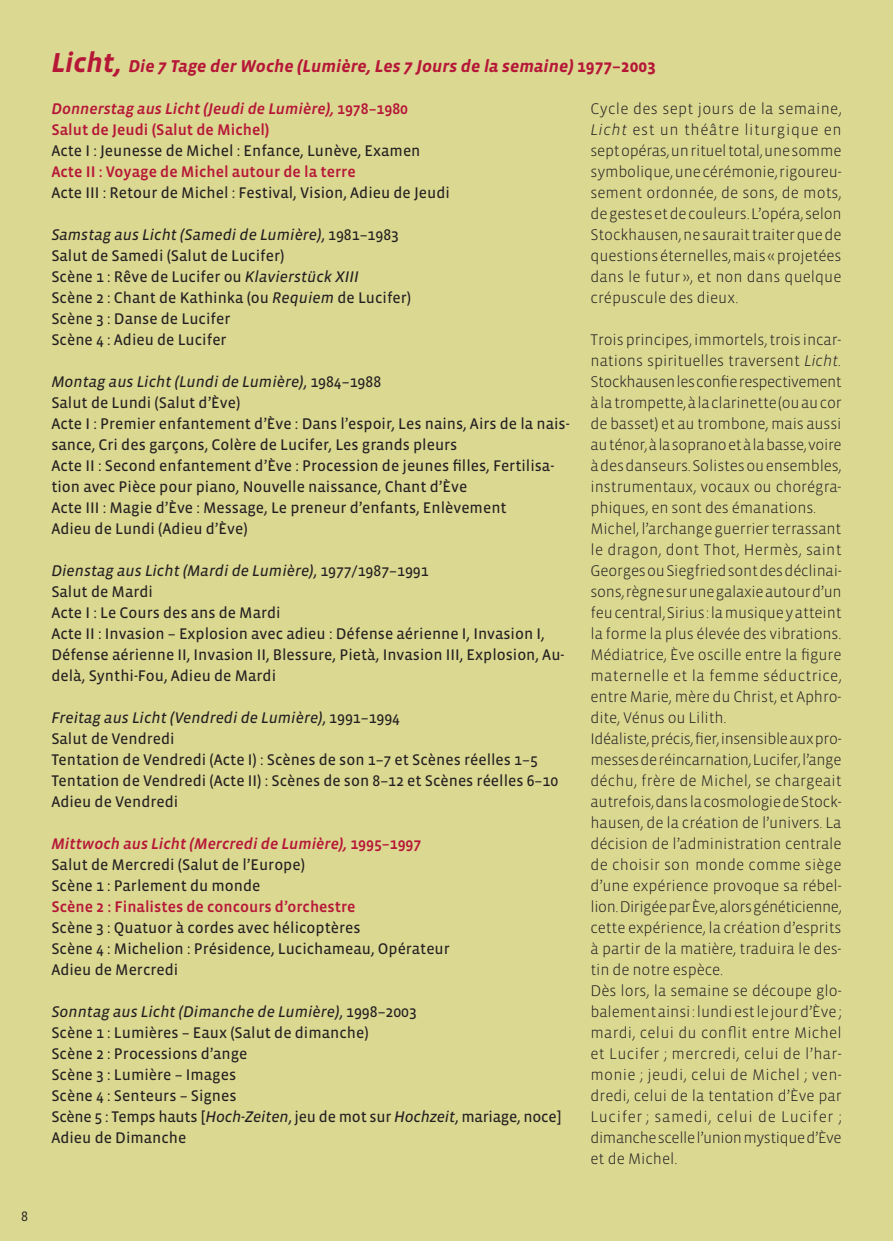
<style>
.page{position:relative;width:893px;height:1241px;background:#fff}
.page>*{position:absolute;margin:0;border:0;box-sizing:border-box;transform-origin:0 0}
.t1{font:italic 700 17.5px "Vista Sans OT";color:#b61737}
.t2{font:300 15.75px/21px "Vista Sans OT";letter-spacing:-.01em;color:#231f20;text-align:justify}
.t3{font:15.75px/21px "Vista Sans OT";color:#231f20}
.t4{font:500 15.75px/21px "Vista Sans OT";color:#b61737}
.t5{font:14px "Vista Sans OT";color:#231f20}
.s1{font-size:28px}
.s2{font-style:normal}
.s3{font-style:italic}
.s4{font-weight:500;font-style:italic;color:#b61737}
.s5{font-weight:500;color:#b61737}
</style>
<div class="page">
<div style="left:0;top:0;width:893px;height:1240px;background:#dbd892"></div>
<p class="t5" style="left:21px;top:1207px;width:8px">8</p>
<p class="t1" style="left:51px;top:55px;width:606px"><span class="s1">Licht,</span> Die 7 Tage der Woche (Lumière, Les 7 Jours de la semaine) <span class="s2">1977–2003</span></p>
<p class="t4" style="left:51px;top:98px;width:358px"><span class="s3">Donnerstag aus Licht (Jeudi de Lumière),</span> 1978–1980<br>Salut de Jeudi (Salut de Michel)</p>
<p class="t3" style="left:51px;top:140px;width:371px">Acte I : Jeunesse de Michel : Enfance, Lunève, Examen</p>
<p class="t4" style="left:51px;top:161px;width:306px">Acte II : Voyage de Michel autour de la terre</p>
<p class="t3" style="left:51px;top:182px;width:400px">Acte III : Retour de Michel : Festival, Vision, Adieu de Jeudi</p>
<p class="t3" style="left:51px;top:224px;width:361px"><span class="s3">Samstag aus Licht (Samedi de Lumière)</span>, 1981–1983<br>Salut de Samedi (Salut de Lucifer)<br>Scène 1 : Rêve de Lucifer ou <span class="s3">Klavierstück XIII<br></span>Scène 2 : Chant de Kathinka (ou <span class="s3">Requiem</span> de Lucifer)<br>Scène 3 : Danse de Lucifer<br>Scène 4 : Adieu de Lucifer</p>
<p class="t3" style="left:51px;top:371px;width:520px"><span class="s3">Montag aus Licht (Lundi de Lumière)</span>, 1984–1988<br>Salut de Lundi (Salut d’Ève)<br>Acte I : Premier enfantement d’Ève : Dans l’espoir, Les nains, Airs de la nais&shy;sance, Cri des garçons, Colère de Lucifer, Les grands pleurs<br>Acte II : Second enfantement d’Ève : Procession de jeunes filles, Fertilisa&shy;tion avec Pièce pour piano, Nouvelle naissance, Chant d’Ève<br>Acte III : Magie d’Ève : Message, Le preneur d’enfants, Enlèvement<br>Adieu de Lundi (Adieu d’Ève)</p>
<p class="t3" style="left:51px;top:560px;width:515px"><span class="s3">Dienstag aus Licht (Mardi de Lumière)</span>, 1977/1987–1991<br>Salut de Mardi<br>Acte I : Le Cours des ans de Mardi<br>Acte II : Invasion – Explosion avec adieu : Défense aérienne I, Invasion I, Défense aérienne II, Invasion II, Blessure, Pietà, Invasion III, Explosion, Au&shy;delà, Synthi-Fou, Adieu de Mardi</p>
<p class="t3" style="left:51px;top:707px;width:508px"><span class="s3">Freitag aus Licht (Vendredi de Lumière)</span>, 1991–1994<br>Salut de Vendredi<br>Tentation de Vendredi (Acte I) : Scènes de son 1–7 et Scènes réelles 1–5<br>Tentation de Vendredi (Acte II) : Scènes de son 8–12 et Scènes réelles 6–10<br>Adieu de Vendredi</p>
<p class="t3" style="left:51px;top:833px;width:371px"><span class="s4">Mittwoch aus Licht (Mercredi de Lumière),</span> <span class="s5">1995–1997<br></span>Salut de Mercredi (Salut de l’Europe)<br>Scène 1 : Parlement du monde</p>
<p class="t4" style="left:51px;top:896px;width:306px">Scène 2 : Finalistes de concours d’orchestre</p>
<p class="t3" style="left:51px;top:917px;width:400px">Scène 3 : Quatuor à cordes avec hélicoptères<br>Scène 4 : Michelion : Présidence, Lucichameau, Opérateur<br>Adieu de Mercredi</p>
<p class="t3" style="left:51px;top:1001px;width:512px"><span class="s3">Sonntag aus Licht (Dimanche de Lumière)</span>, 1998–2003<br>Scène 1 : Lumières – Eaux (Salut de dimanche)<br>Scène 2 : Processions d’ange<br>Scène 3 : Lumière – Images<br>Scène 4 : Senteurs – Signes<br>Scène 5 : Temps hauts [<span class="s3">Hoch-Zeiten</span>, jeu de mot sur <span class="s3">Hochzeit</span>, mariage, noce] Adieu de Dimanche</p>
<p class="t2" style="left:590px;top:98px;width:253px">Cycle des sept jours de la semaine, <span class="s3">Licht</span> est un théâtre liturgique en septopéras,unritueltotal,unesomme symbolique, une cérémonie, rigoureu&shy;sement ordonnée, de sons, de mots, degestesetdecouleurs.L’opéra,selon Stockhausen, ne saurait traiter que de questions éternelles, mais « projetées dans le futur », et non dans quelque crépuscule des dieux.</p>
<p class="t2" style="left:590px;top:329px;width:253px;text-align:left">Trois principes, immortels, trois incar&shy;nations spirituelles traversent <span class="s3">Licht.<br></span>Stockhausenlesconfierespectivement àlatrompette,àlaclarinette(ouaucor de basset) et au trombone, mais aussi auténor,àlasopranoetàlabasse,voire àdesdanseurs.Solistesouensembles, instrumentaux, vocaux ou chorégra&shy;phiques, en sont des émanations.<br>Michel, l’archange guerrier terrassant le dragon, dont Thot, Hermès, saint GeorgesouSiegfriedsontdesdéclinai&shy;sons,règnesurunegalaxieautourd’un feucentral,Sirius:lamusiqueyatteint la forme la plus élevée des vibrations.<br>Médiatrice, Ève oscille entre la figure maternelle et la femme séductrice, entre Marie, mère du Christ, et Aphro&shy;dite, Vénus ou Lilith.<br>Idéaliste,précis,fier,insensibleauxpro&shy;messesderéincarnation,Lucifer,l’ange déchu, frère de Michel, se chargeait autrefois,danslacosmologiedeStock&shy;hausen, de la création de l’univers. La décision de l’administration centrale de choisir son monde comme siège d’une expérience provoque sa rébel&shy;lion.DirigéeparÈve,alorsgénéticienne, cette expérience, la création d’esprits à partir de la matière, traduira le des&shy;tin de notre espèce.<br>Dès lors, la semaine se découpe glo&shy;balement ainsi : lundi est le jour d’Ève ; mardi, celui du conflit entre Michel et Lucifer ; mercredi, celui de l’har&shy;monie ; jeudi, celui de Michel ; ven&shy;dredi, celui de la tentation d’Ève par Lucifer ; samedi, celui de Lucifer ; dimanchescellel’unionmystiqued’Ève et de Michel.</p>
</div>
